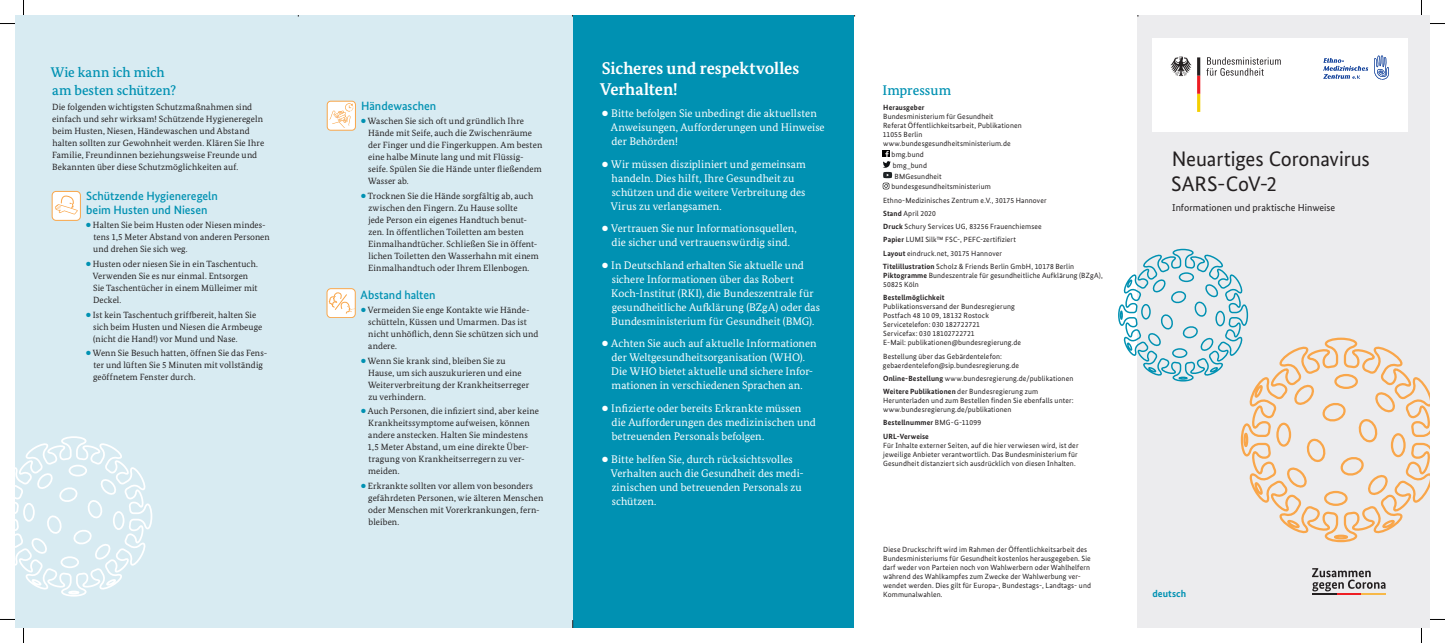
<style>
.page{position:relative;width:1445px;height:643px;background:#fff}
.page>*{position:absolute;margin:0;border:0;box-sizing:border-box;transform-origin:0 0}
.t1{font:21px/25px "Bundes Sans";letter-spacing:-.005em;color:#231f20}
.t2{font:700 17px/21px "Bundes Serif";letter-spacing:-.005em;color:#fff}
.t3{font:500 14px/18px "Bundes Serif";color:#0091b2}
.t4{font:500 12px/14.4px "Bundes Sans";color:#0091b2}
.t5{font:11px/14px "Bundes Serif";color:#fff}
.t6{font:10px "Bundes Sans";letter-spacing:.005em;color:#231f20}
.t7{font:700 10px "Bundes Sans";letter-spacing:.01em;color:#0091b2}
.t8{font:9px/12px "Bundes Serif";letter-spacing:.01em;color:#231f20}
.t9{font:7.5px/9px "Bundes Sans";letter-spacing:.02em;color:#231f20}
.t10{font:700 7.5px/13.3px "Bundes Sans";letter-spacing:.02em;color:#231f20}
.s1{color:#0091b2}
.s2{font-weight:700}
.s3{font-weight:400}
</style>
<div class="page">
<div style="left:1138px;top:15px;width:291px;height:612px;background:#ececee"></div>
<svg style="left:1118px;top:248px;width:130px;height:133px"></svg>
<svg style="left:1240px;top:337px;width:189px;height:205px"></svg>
<div style="left:15px;top:15px;width:558px;height:612px;background:#d8ebf2"></div>
<div style="left:573px;top:15px;width:281px;height:612px;background:#0091b2"></div>
<div style="left:1152px;top:38px;width:255px;height:93px;background:#fff"></div>
<svg style="left:1374px;top:55px;width:14px;height:25px"></svg>
<svg style="left:1323px;top:58px;width:45px;height:21px"></svg>
<svg style="left:882px;top:150px;width:10px;height:39px"></svg>
<div style="left:327px;top:288px;width:28px;height:29px;background:#fff;border-radius:4px"></div>
<div style="left:327px;top:288px;width:28px;height:30px;border:1px solid #f9a64a;border-radius:4px"></div>
<svg style="left:329px;top:292px;width:26px;height:22px"></svg>
<div style="left:52px;top:191px;width:28px;height:29px;background:#fff;border-radius:4px"></div>
<div style="left:52px;top:191px;width:29px;height:29px;border:1px solid #f9a64a;border-radius:4px"></div>
<svg style="left:55px;top:195px;width:23px;height:20px"></svg>
<div style="left:327px;top:101px;width:28px;height:29px;background:#fff;border-radius:4px"></div>
<div style="left:327px;top:101px;width:29px;height:29px;border:1px solid #f9a64a;border-radius:4px"></div>
<svg style="left:329px;top:103px;width:24px;height:25px"></svg>
<svg style="left:1170px;top:56px;width:21px;height:20px"></svg>
<svg style="left:1197px;top:57px;width:3px;height:55px"></svg>
<svg style="left:1206px;top:57px;width:74px;height:19px"></svg>
<svg style="left:1312px;top:568px;width:73px;height:23px"></svg>
<hr style="left:1312px;top:593px;width:24px;height:2px;background:#231f20">
<hr style="left:1336px;top:593px;width:25px;height:2px;background:#ee1d23">
<hr style="left:1361px;top:593px;width:25px;height:2px;background:#f7b848">
<svg style="left:15px;top:436px;width:138px;height:160px"></svg>
<svg style="left:0;top:23px;width:15px;height:1px"></svg>
<svg style="left:1429px;top:23px;width:15px;height:1px"></svg>
<svg style="left:0;top:619px;width:15px;height:1px"></svg>
<svg style="left:1429px;top:618px;width:15px;height:2px"></svg>
<svg style="left:23px;top:0;width:1px;height:15px"></svg>
<svg style="left:23px;top:627px;width:1px;height:15px"></svg>
<svg style="left:1421px;top:0;width:1px;height:15px"></svg>
<svg style="left:1420px;top:627px;width:2px;height:15px"></svg>
<h3 class="t3" style="left:51px;top:63px;width:127px">Wie kann ich mich am besten schützen?</h3>
<p class="t8" style="left:52px;top:101px;width:214px">Die folgenden wichtigsten Schutzmaßnahmen sind einfach und sehr wirksam! Schützende Hygieneregeln beim Husten, Niesen, Händewaschen und Abstand halten sollten zur Gewohnheit werden. Klären Sie Ihre Familie, Freundinnen beziehungsweise Freunde und Bekannten über diese Schutzmöglichkeiten auf.</p>
<h3 class="t4" style="left:86px;top:188px;width:133px">Schützende Hygieneregeln beim Husten und Niesen</h3>
<p class="t8" style="left:93px;top:218px;width:178px;text-indent:-7px"><span class="s1">●</span> Halten Sie beim Husten oder Niesen mindes&shy;tens 1,5 Meter Abstand von anderen Personen und drehen Sie sich weg.</p>
<p class="t8" style="left:93px;top:257px;width:167px;text-indent:-7px"><span class="s1">●</span> Husten oder niesen Sie in ein Taschentuch.<br>Verwenden Sie es nur einmal. Entsorgen Sie Taschentücher in einem Mülleimer mit Deckel.</p>
<p class="t8" style="left:93px;top:308px;width:170px;text-indent:-7px"><span class="s1">●</span> Ist kein Taschentuch griffbereit, halten Sie sich beim Husten und Niesen die Armbeuge (nicht die Hand!) vor Mund und Nase.</p>
<p class="t8" style="left:93px;top:347px;width:176px;text-indent:-7px"><span class="s1">●</span> Wenn Sie Besuch hatten, öffnen Sie das Fens&shy;ter und lüften Sie 5 Minuten mit vollständig geöffnetem Fenster durch.</p>
<h3 class="t4" style="left:361px;top:99px;width:77px">Händewaschen</h3>
<p class="t8" style="left:368px;top:114px;width:176px;text-indent:-7px"><span class="s1">●</span> Waschen Sie sich oft und gründlich Ihre Hände mit Seife, auch die Zwischenräume der Finger und die Fingerkuppen. Am besten eine halbe Minute lang und mit Flüssig&shy;seife. Spülen Sie die Hände unter fließendem Wasser ab.</p>
<p class="t8" style="left:368px;top:189px;width:172px;text-indent:-7px"><span class="s1">●</span> Trocknen Sie die Hände sorgfältig ab, auch zwischen den Fingern. Zu Hause sollte<br>jede Person ein eigenes Handtuch benut&shy;zen. In öffentlichen Toiletten am besten Einmalhandtücher. Schließen Sie in öffent&shy;lichen Toiletten den Wasserhahn mit einem Einmalhandtuch oder Ihrem Ellenbogen.</p>
<h3 class="t4" style="left:360px;top:287px;width:76px">Abstand halten</h3>
<p class="t8" style="left:368px;top:303px;width:172px;text-indent:-7px"><span class="s1">●</span> Vermeiden Sie enge Kontakte wie Hände&shy;schütteln, Küssen und Umarmen. Das ist nicht unhöflich, denn Sie schützen sich und andere.</p>
<p class="t8" style="left:368px;top:354px;width:163px;text-indent:-7px"><span class="s1">●</span> Wenn Sie krank sind, bleiben Sie zu Hause, um sich auszukurieren und eine Weiterverbreitung der Krankheitserreger zu verhindern.</p>
<p class="t8" style="left:367px;top:405px;width:173px;text-indent:-6px"><span class="s1">●</span> Auch Personen, die infiziert sind, aber keine Krankheitssymptome aufweisen, können andere anstecken. Halten Sie mindestens 1,5 Meter Abstand, um eine direkte Über&shy;tragung von Krankheitserregern zu ver&shy;meiden.</p>
<p class="t8" style="left:368px;top:480px;width:177px;text-indent:-7px"><span class="s1">●</span> Erkrankte sollten vor allem von besonders gefährdeten Personen, wie älteren Menschen oder Menschen mit Vorerkrankungen, fern&shy;bleiben.</p>
<h2 class="t2" style="left:600px;top:57px;width:201px">Sicheres und respektvolles<br>Verhalten!</h2>
<p class="t5" style="left:611px;top:106px;width:215px;text-indent:-9px">● Bitte befolgen Sie unbedingt die aktuellsten<br>Anweisungen, Aufforderungen und Hinweise der Behörden!</p>
<p class="t5" style="left:611px;top:157px;width:196px;text-indent:-9px">● Wir müssen diszipliniert und gemeinsam handeln. Dies hilft, Ihre Gesundheit zu schützen und die weitere Verbreitung des Virus zu verlangsamen.</p>
<p class="t5" style="left:602px;top:221px;width:196px;text-align:center">● Vertrauen Sie nur Informationsquellen, die sicher und vertrauenswürdig sind.</p>
<p class="t5" style="left:611px;top:258px;width:210px;text-indent:-9px">● In Deutschland erhalten Sie aktuelle und sichere Informationen über das Robert Koch-Institut (RKI), die Bundeszentrale für gesundheitliche Aufklärung (BZgA) oder das Bundesministerium für Gesundheit (BMG).</p>
<p class="t5" style="left:602px;top:336px;width:216px;text-align:center">● Achten Sie auch auf aktuelle Informationen der Weltgesundheitsorganisation (WHO).<br>Die WHO bietet aktuelle und sichere Infor&shy;mationen in verschiedenen Sprachen an.</p>
<p class="t5" style="left:611px;top:401px;width:206px;text-indent:-10px">● Infizierte oder bereits Erkrankte müssen die Aufforderungen des medizinischen und betreuenden Personals befolgen.</p>
<p class="t5" style="left:611px;top:451px;width:194px;text-indent:-9px">● Bitte helfen Sie, durch rücksichtsvolles Verhalten auch die Gesundheit des medi&shy;zinischen und betreuenden Personals zu schützen.</p>
<h3 class="t3" style="left:882px;top:81px;width:70px">Impressum</h3>
<p class="t10" style="left:883px;top:101px;width:43px">Herausgeber</p>
<p class="t9" style="left:882px;top:112px;width:141px">Bundesministerium für Gesundheit<br>Referat Öffentlichkeitsarbeit, Publikationen 11055 Berlin www.bundesgesundheitsministerium.de</p>
<p class="t9" style="left:891px;top:150px;width:34px">bmg.bund</p>
<p class="t9" style="left:893px;top:160px;width:36px">bmg_bund</p>
<p class="t9" style="left:894px;top:171px;width:49px">BMGesundheit</p>
<p class="t9" style="left:891px;top:182px;width:101px">bundesgesundheitsministerium</p>
<p class="t9" style="left:882px;top:193px;width:193px;line-height:13.3px">Ethno-Medizinisches Zentrum e.V., 30175 Hannover<br><span class="s2">Stand</span> April 2020<br><span class="s2">Druck</span> Schury Services UG, 83256 Frauenchiemsee<br><span class="s2">Papier</span> LUMI Silk™ FSC-, PEFC-zertifiziert<br><span class="s2">Layout</span> eindruck.net, 30175 Hannover<br><span class="s2">Titelillustration</span> Scholz &amp; Friends Berlin GmbH, 10178 Berlin</p>
<p class="t9" style="left:883px;top:271px;width:221px"><span class="s2">Piktogramme</span> Bundeszentrale für gesundheitliche Aufklärung (BZgA),<br>50825 Köln</p>
<p class="t10" style="left:883px;top:291px;width:63px">Bestellmöglichkeit</p>
<p class="t9" style="left:883px;top:302px;width:139px">Publikationsversand der Bundesregierung Postfach 48 10 09, 18132 Rostock Servicetelefon: 030 182722721<br>Servicefax: 030 18102722721<br>E-Mail: publikationen@bundesregierung.de</p>
<p class="t9" style="left:883px;top:351px;width:138px">Bestellung über das Gebärdentelefon: gebaerdentelefon@sip.bundesregierung.de</p>
<p class="t9" style="left:883px;top:371px;width:192px;line-height:13.3px"><span class="s2">Online-Bestellung</span> www.bundesregierung.de/publikationen<br><span class="s2">Weitere Publikationen</span> der Bundesregierung zum</p>
<p class="t9" style="left:883px;top:396px;width:192px">Herunterladen und zum Bestellen finden Sie ebenfalls unter: www.bundesregierung.de/publikationen</p>
<p class="t10" style="left:883px;top:416px;width:99px">Bestellnummer <span class="s3">BMG-G-11099<br></span>URL-Verweise</p>
<p class="t9" style="left:883px;top:440px;width:197px;text-align:justify">Für Inhalte externer Seiten, auf die hier verwiesen wird, ist der jeweilige Anbieter verantwortlich. Das Bundesministerium für Gesundheit distanziert sich ausdrücklich von diesen Inhalten.</p>
<p class="t9" style="left:883px;top:544px;width:210px">Diese Druckschrift wird im Rahmen der Öffentlichkeitsarbeit des Bundesministeriums für Gesundheit kostenlos herausgegeben. Sie darf weder von Parteien noch von Wahlwerbern oder Wahlhelfern während des Wahlkampfes zum Zwecke der Wahlwerbung ver&shy;wendet werden. Dies gilt für Europa-, Bundestags-, Landtags- und Kommunalwahlen.</p>
<h1 class="t1" style="left:1171px;top:146px;width:200px">Neuartiges Coronavirus<br>SARS-CoV-2</h1>
<p class="t6" style="left:1172px;top:201px;width:165px">Informationen und praktische Hinweise</p>
<p class="t7" style="left:1152px;top:587px;width:35px">deutsch</p>
</div>
